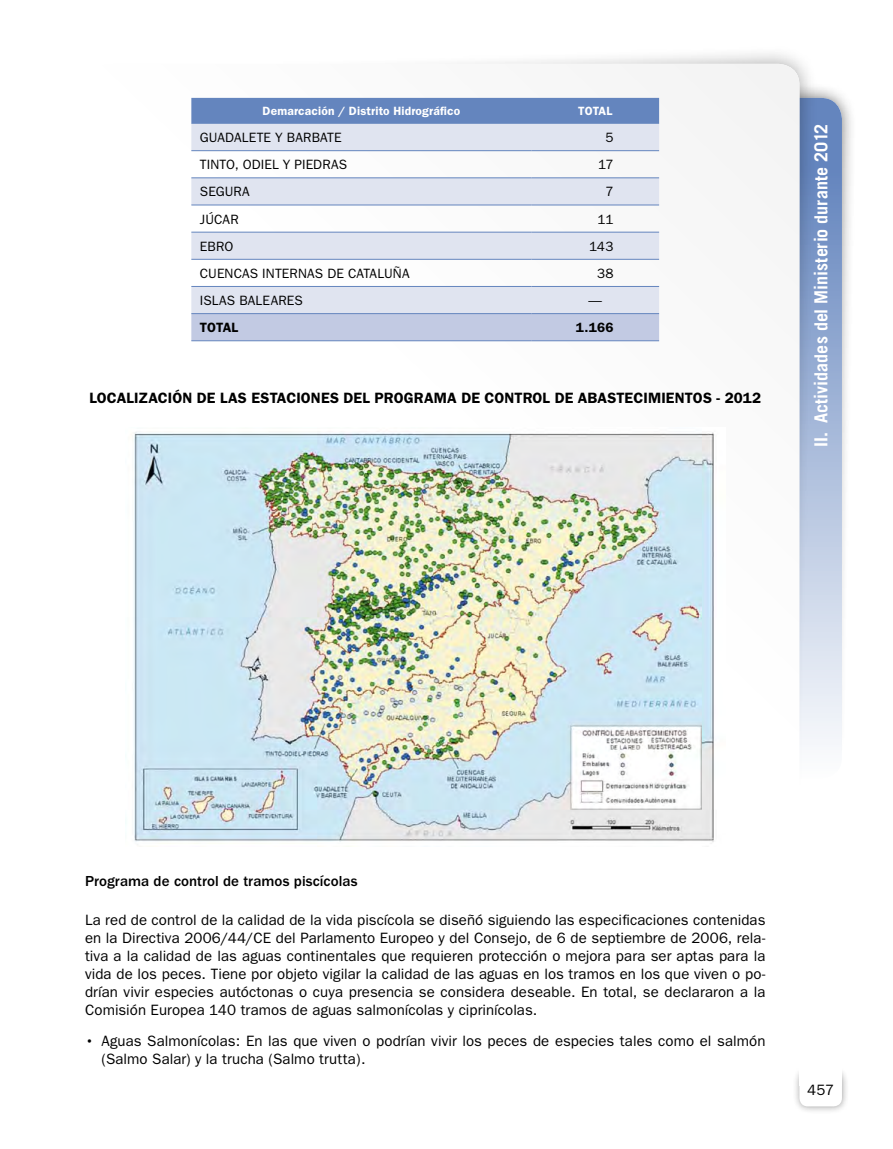
<style>
.page{position:relative;width:893px;height:1149px;background:#fff}
.page>*{position:absolute;margin:0;border:0;box-sizing:border-box;transform-origin:0 0}
.t1{font:700 18px "Trade Gothic";color:#fff}
.t2{font:15px/18px "Franklin Gothic";letter-spacing:.005em;color:#000;text-align:justify}
.t3{font:600 15px "Franklin Gothic";letter-spacing:.01em;color:#000}
.t4{font:500 15px "Franklin Gothic";letter-spacing:.005em;color:#000}
.t5{font:13.5px "Franklin Gothic";letter-spacing:.01em;color:#000}
.t6{font:600 13.5px "Franklin Gothic";letter-spacing:.005em;color:#000}
.t7{font:600 12px "Franklin Gothic";letter-spacing:.015em;color:#fff}
.s1{font-weight:500}
</style>
<div class="page">
<div style="left:742px;top:82px;width:115px;height:691px;background:#000;opacity:.6"></div>
<div style="left:757px;top:98px;width:85px;height:680px;background:linear-gradient(to bottom,#5579b8,#fbfcfd);border-radius:21px"></div>
<div style="left:150px;top:45px;width:668px;height:923px;background:#000;opacity:.4"></div>
<div style="left:85px;top:64px;width:714px;height:969px;background:#fff;border-radius:21px"></div>
<div style="left:792px;top:1064px;width:58px;height:49px;background:#000;opacity:.4"></div>
<div style="left:799px;top:1071px;width:43px;height:35px;background:#fff;border-radius:9px"></div>
<div style="left:799px;top:1063px;width:43px;height:21px;background:#fff"></div>
<div style="left:191px;top:98px;width:468px;height:26px;background:#6485be"></div>
<svg style="left:191px;top:124px;width:468px;height:189px;fill:#e0e4f0"></svg>
<div style="left:191px;top:314px;width:468px;height:26px;background:#c2cae3"></div>
<hr style="left:191px;top:150px;width:340px;height:1px;background:#6485be">
<hr style="left:531px;top:150px;width:128px;height:1px;background:#6485be">
<hr style="left:191px;top:177px;width:340px;height:1px;background:#6485be">
<hr style="left:531px;top:177px;width:128px;height:1px;background:#6485be">
<hr style="left:191px;top:204px;width:340px;height:1px;background:#6485be">
<hr style="left:531px;top:204px;width:128px;height:1px;background:#6485be">
<hr style="left:191px;top:232px;width:340px;height:1px;background:#6485be">
<hr style="left:531px;top:232px;width:128px;height:1px;background:#6485be">
<hr style="left:191px;top:259px;width:340px;height:1px;background:#6485be">
<hr style="left:531px;top:259px;width:128px;height:1px;background:#6485be">
<hr style="left:191px;top:286px;width:340px;height:1px;background:#6485be">
<hr style="left:531px;top:286px;width:128px;height:1px;background:#6485be">
<hr style="left:191px;top:313px;width:340px;height:1px;background:#6485be">
<hr style="left:531px;top:313px;width:128px;height:1px;background:#6485be">
<hr style="left:191px;top:340px;width:340px;height:1px;background:#6485be">
<hr style="left:531px;top:340px;width:128px;height:1px;background:#6485be">
<img style="left:125px;top:432px;width:589px;height:410px">
<p class="t7" style="left:263px;top:104px;width:199px">Demarcación / Distrito Hidrográfico</p>
<p class="t7" style="left:578px;top:104px;width:36px">TOTAL</p>
<p class="t5" style="left:200px;top:130px;width:143px">GUADALETE Y BARBATE</p>
<p class="t5" style="left:605px;top:130px;width:10px">5</p>
<p class="t5" style="left:200px;top:157px;width:149px">TINTO, ODIEL Y PIEDRAS</p>
<p class="t5" style="left:598px;top:157px;width:17px">17</p>
<p class="t5" style="left:200px;top:184px;width:52px">SEGURA</p>
<p class="t5" style="left:605px;top:184px;width:10px">7</p>
<p class="t5" style="left:200px;top:211px;width:40px">JÚCAR</p>
<p class="t5" style="left:597px;top:211px;width:18px">11</p>
<p class="t5" style="left:200px;top:238px;width:35px">EBRO</p>
<p class="t5" style="left:589px;top:238px;width:26px">143</p>
<p class="t5" style="left:200px;top:265px;width:211px">CUENCAS INTERNAS DE CATALUÑA</p>
<p class="t5" style="left:597px;top:265px;width:18px">38</p>
<p class="t5" style="left:200px;top:293px;width:104px">ISLAS BALEARES</p>
<p class="t5" style="left:589px;top:293px;width:15px">—</p>
<p class="t6" style="left:200px;top:319px;width:40px">TOTAL</p>
<p class="t6" style="left:576px;top:319px;width:39px">1.166</p>
<p class="t3" style="left:89px;top:389px;width:673px">LOCALIZACIÓN DE LAS ESTACIONES DEL PROGRAMA DE CONTROL DE ABASTECIMIENTOS - 2012</p>
<p class="t1" style="left:810px;top:446px;width:324px;rotate:-90deg">II. Actividades del Ministerio durante 2012</p>
<p class="t4" style="left:85px;top:872px;width:274px">Programa de control de tramos piscícolas</p>
<p class="t2" style="left:85px;top:911px;width:682px">La red de control de la calidad de la vida piscícola se diseñó siguiendo las especificaciones contenidas en la Directiva 2006/44/CE del Parlamento Europeo y del Consejo, de 6 de septiembre de 2006, rela&shy;tiva a la calidad de las aguas continentales que requieren protección o mejora para ser aptas para la vida de los peces. Tiene por objeto vigilar la calidad de las aguas en los tramos en los que viven o po&shy;drían vivir especies autóctonas o cuya presencia se considera deseable. En total, se declararon a la Comisión Europea 140 tramos de aguas salmonícolas y ciprinícolas.</p>
<p class="t2" style="left:101px;top:1031px;width:666px;text-indent:-16px"><span class="s1">•</span> Aguas Salmonícolas: En las que viven o podrían vivir los peces de especies tales como el salmón (Salmo Salar) y la trucha (Salmo trutta).</p>
<p class="t2" style="left:807px;top:1080px;width:28px">457</p>
</div>
